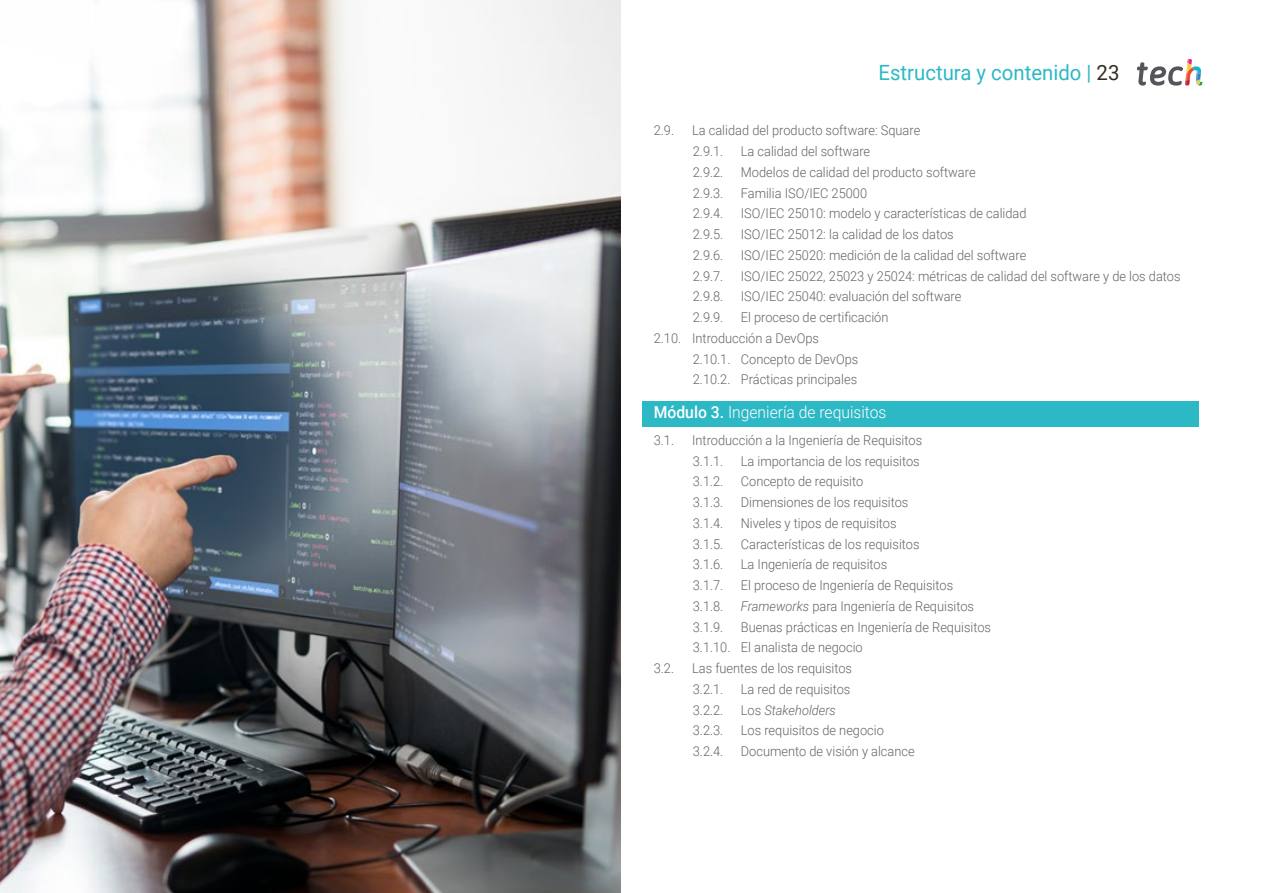
<style>
.page{position:relative;width:1263px;height:893px;background:#fff}
.page>*{position:absolute;margin:0;border:0;box-sizing:border-box;transform-origin:0 0}
.t1{font:21px "Roboto";color:#2db8c5}
.t2{font:300 16.5px "Roboto";color:#fff;scale:.95 1}
.t3{font:300 13.5px/20.7px "Roboto";color:#61646a;scale:.95 1}
.t4{font:italic 300 13.5px "Roboto";color:#61646a;scale:.95 1}
.s1{color:#312e20}
.s2{font-weight:500}
.s3{font-style:italic}
.s4{font-style:normal}
</style>
<div class="page">
<svg style="left:1137px;top:59px;width:65px;height:27px"></svg>
<div style="left:643px;top:401px;width:556px;height:25px;background:#2db8c5"></div>
<img style="left:0;top:0;width:621px;height:893px">
<h1 class="t1" style="left:878px;top:57px;width:242px">Estructura y contenido | <span class="s1">23</span></h1>
<p class="t3" style="left:654px;top:120px;width:23px">2.9.</p>
<p class="t3" style="left:692px;top:120px;width:242px">La calidad del producto software: Square<br>2.9.1.</p>
<p class="t3" style="left:741px;top:141px;width:138px">La calidad del software</p>
<p class="t3" style="left:693px;top:161px;width:34px">2.9.2.</p>
<p class="t3" style="left:741px;top:161px;width:249px">Modelos de calidad del producto software</p>
<p class="t3" style="left:693px;top:182px;width:34px">2.9.3.</p>
<p class="t3" style="left:741px;top:182px;width:134px">Familia ISO/IEC 25000</p>
<p class="t3" style="left:693px;top:203px;width:34px">2.9.4.</p>
<p class="t3" style="left:741px;top:203px;width:302px">ISO/IEC 25010: modelo y características de calidad</p>
<p class="t3" style="left:693px;top:224px;width:34px">2.9.5.</p>
<p class="t3" style="left:741px;top:224px;width:226px">ISO/IEC 25012: la calidad de los datos</p>
<p class="t3" style="left:693px;top:244px;width:34px">2.9.6.</p>
<p class="t3" style="left:741px;top:244px;width:302px">ISO/IEC 25020: medición de la calidad del software</p>
<p class="t3" style="left:693px;top:265px;width:34px">2.9.7.</p>
<p class="t3" style="left:741px;top:265px;width:464px">ISO/IEC 25022, 25023 y 25024: métricas de calidad del software y de los datos</p>
<p class="t3" style="left:693px;top:286px;width:34px">2.9.8.</p>
<p class="t3" style="left:741px;top:286px;width:234px">ISO/IEC 25040: evaluación del software</p>
<p class="t3" style="left:693px;top:307px;width:34px">2.9.9.</p>
<p class="t3" style="left:741px;top:307px;width:157px">El proceso de certificación</p>
<p class="t3" style="left:654px;top:327px;width:175px">2.10. Introducción a DevOps</p>
<p class="t3" style="left:693px;top:348px;width:176px">2.10.1. Concepto de DevOps</p>
<p class="t3" style="left:693px;top:369px;width:174px">2.10.2. Prácticas principales</p>
<p class="t2" style="left:654px;top:400px;width:246px"><span class="s2">Módulo 3.</span> Ingeniería de requisitos</p>
<p class="t3" style="left:654px;top:429px;width:23px">3.1.</p>
<p class="t3" style="left:692px;top:429px;width:244px">Introducción a la Ingeniería de Requisitos<br>3.1.1.</p>
<p class="t3" style="left:741px;top:450px;width:190px">La importancia de los requisitos</p>
<p class="t3" style="left:693px;top:471px;width:34px">3.1.2.</p>
<p class="t3" style="left:741px;top:471px;width:130px">Concepto de requisito</p>
<p class="t3" style="left:693px;top:491px;width:34px">3.1.3.</p>
<p class="t3" style="left:741px;top:491px;width:178px">Dimensiones de los requisitos</p>
<p class="t3" style="left:693px;top:512px;width:34px">3.1.4.</p>
<p class="t3" style="left:741px;top:512px;width:165px">Niveles y tipos de requisitos</p>
<p class="t3" style="left:693px;top:533px;width:34px">3.1.5.</p>
<p class="t3" style="left:741px;top:533px;width:190px">Características de los requisitos</p>
<p class="t3" style="left:693px;top:554px;width:34px">3.1.6.</p>
<p class="t3" style="left:741px;top:554px;width:156px">La Ingeniería de requisitos</p>
<p class="t3" style="left:693px;top:574px;width:34px">3.1.7.</p>
<p class="t3" style="left:741px;top:574px;width:225px">El proceso de Ingeniería de Requisitos</p>
<p class="t3" style="left:693px;top:595px;width:34px">3.1.8.</p>
<p class="t3" style="left:741px;top:595px;width:247px"><span class="s3">Frameworks</span> para Ingeniería de Requisitos</p>
<p class="t3" style="left:693px;top:616px;width:34px">3.1.9.</p>
<p class="t3" style="left:693px;top:616px;width:315px;text-indent:48px">Buenas prácticas en Ingeniería de Requisitos<br>3.1.10. El analista de negocio</p>
<p class="t3" style="left:654px;top:657px;width:23px">3.2.</p>
<p class="t3" style="left:692px;top:657px;width:170px">Las fuentes de los requisitos<br>3.2.1.</p>
<p class="t3" style="left:741px;top:678px;width:117px">La red de requisitos</p>
<p class="t3" style="left:693px;top:699px;width:34px">3.2.2.</p>
<p class="t4" style="left:741px;top:700px;width:102px"><span class="s4">Los</span> Stakeholders</p>
<p class="t3" style="left:693px;top:720px;width:34px">3.2.3.</p>
<p class="t3" style="left:741px;top:720px;width:152px">Los requisitos de negocio</p>
<p class="t3" style="left:693px;top:740px;width:34px">3.2.4.</p>
<p class="t3" style="left:741px;top:740px;width:185px">Documento de visión y alcance</p>
</div>
